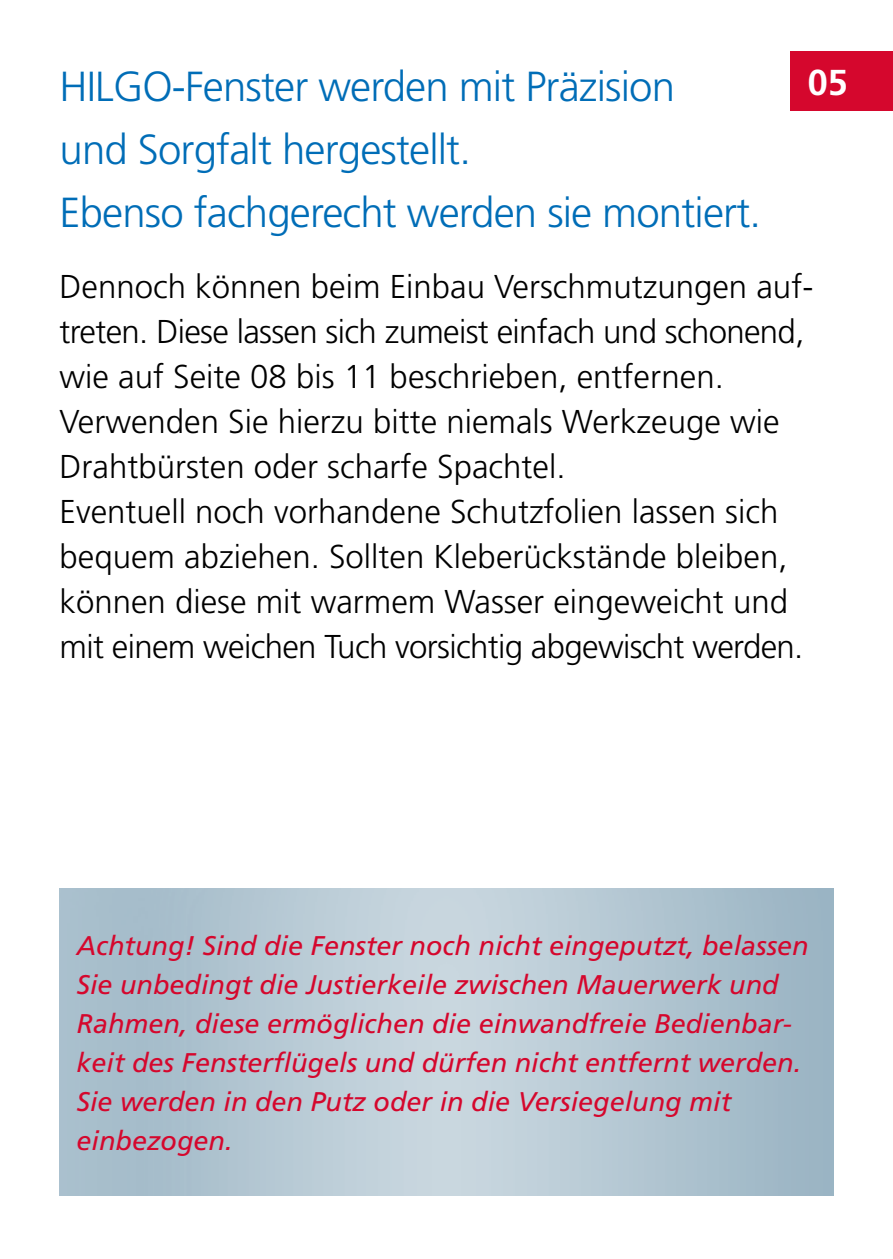
<style>
.page{position:relative;width:893px;height:1259px;background:#fff}
.page>*{position:absolute;margin:0;border:0;box-sizing:border-box;transform-origin:0 0}
.t1{font:300 42px/63px "Frutiger";letter-spacing:-.02em;color:#006db7}
.t2{font:700 36px "Frutiger";color:#fff}
.t3{font:300 33px/45px "Frutiger";color:#000}
.t4{font:italic 27px/39px "Frutiger";color:#d5072d}
</style>
<div class="page">
<div style="left:791px;top:51px;width:102px;height:60px;background:#d5072d"></div>
<p class="t2" style="left:808px;top:61px;width:42px">05</p>
<p class="t1" style="left:60px;top:55px;width:703px">HILGO-Fenster werden mit Präzision<br>und Sorgfalt hergestellt.<br>Ebenso fachgerecht werden sie montiert.</p>
<p class="t3" style="left:60px;top:264px;width:755px">Dennoch können beim Einbau Verschmutzungen auf&shy;treten. Diese lassen sich zumeist einfach und schonend, wie auf Seite 08 bis 11 beschrieben, entfernen.<br>Verwenden Sie hierzu bitte niemals Werkzeuge wie Drahtbürsten oder scharfe Spachtel.<br>Eventuell noch vorhandene Schutzfolien lassen sich bequem abziehen. Sollten Kleberückstände bleiben, können diese mit warmem Wasser eingeweicht und mit einem weichen Tuch vorsichtig abgewischt werden.</p>
<p class="t4" style="left:77px;top:926px;width:734px">Achtung! Sind die Fenster noch nicht eingeputzt, belassen Sie unbedingt die Justierkeile zwischen Mauerwerk und Rahmen, diese ermöglichen die einwandfreie Bedienbar&shy;keit des Fensterflügels und dürfen nicht entfernt werden.<br>Sie werden in den Putz oder in die Versiegelung mit einbezogen.</p>
</div>
